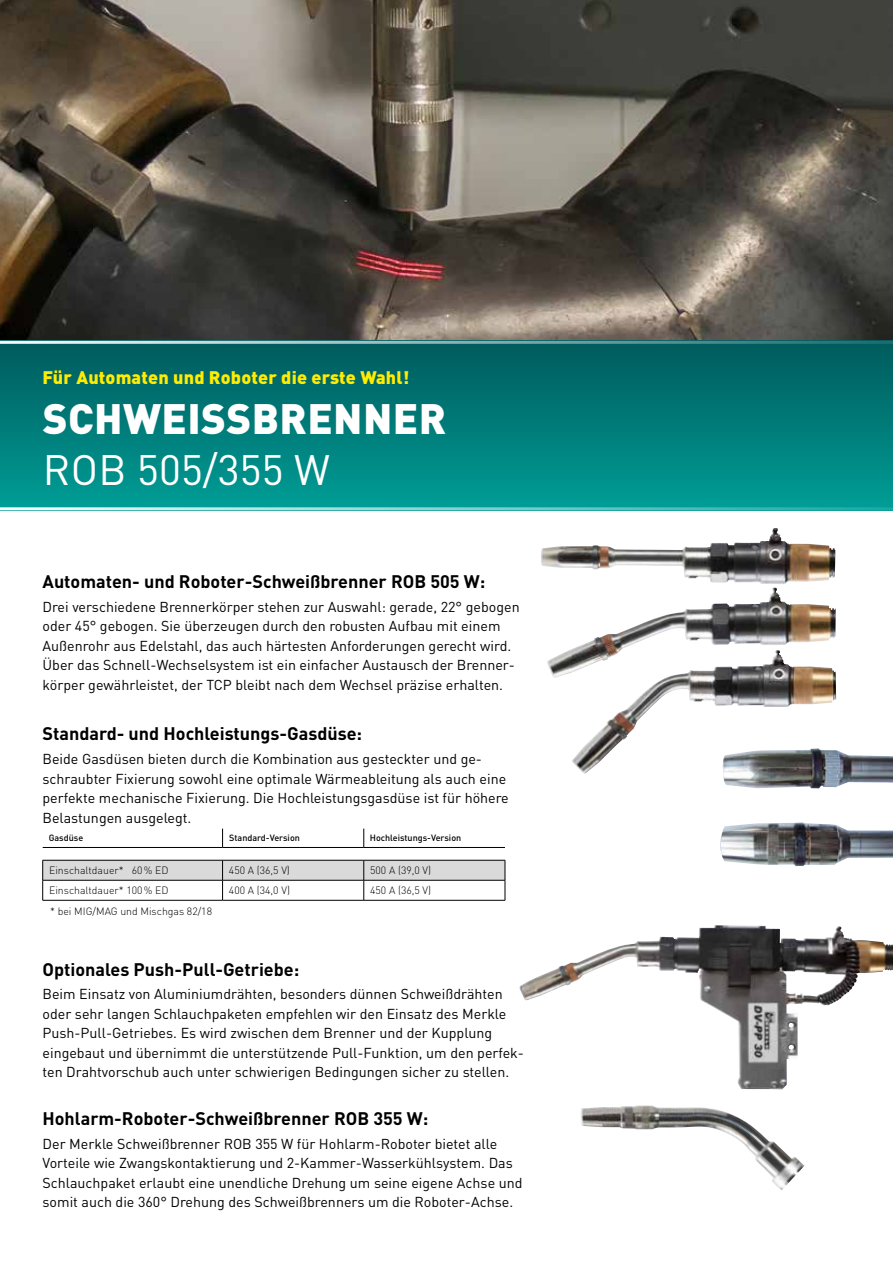
<style>
.page{position:relative;width:893px;height:1263px;background:#fff}
.page>*{position:absolute;margin:0;border:0;box-sizing:border-box;transform-origin:0 0}
.t1{font:900 42px "DIN Pro";letter-spacing:.01em;color:#fff}
.t2{font:42px "DIN Pro";color:#fff}
.t3{font:700 18px "DIN Pro";color:#000}
.t4{font:900 18px "DIN Pro";letter-spacing:.01em;color:#ffec00}
.t5{font:14.25px/19.5px "DIN Pro";color:#000}
.t6{font:300 10.5px "DIN Pro";color:#000}
.t7{font:500 9px "DIN Pro";color:#000}
</style>
<div class="page">
<img style="left:1px;top:0;width:892px;height:341px">
<div style="left:0;top:341px;width:893px;height:169px;background:linear-gradient(to bottom,#005a5c,#009d96)"></div>
<hr style="left:0;top:341px;width:893px;height:3px;background:#fff">
<hr style="left:0;top:507px;width:893px;height:3px;background:#fff">
<img style="left:0;top:0;width:1px;height:409px">
<img style="left:572px;top:678px;width:264px;height:96px">
<img style="left:541px;top:528px;width:294px;height:56px">
<img style="left:547px;top:588px;width:289px;height:90px">
<img style="left:581px;top:1105px;width:223px;height:85px">
<img style="left:715px;top:748px;width:178px;height:118px">
<img style="left:519px;top:925px;width:374px;height:164px">
<svg style="left:42px;top:860px;width:464px;height:40px"></svg>
<hr style="left:43px;top:900px;width:180px;height:1px;background:#000">
<hr style="left:223px;top:900px;width:141px;height:1px;background:#000">
<hr style="left:364px;top:900px;width:141px;height:1px;background:#000">
<svg style="left:222px;top:828px;width:1px;height:19px"></svg>
<svg style="left:363px;top:828px;width:1px;height:19px"></svg>
<hr style="left:43px;top:847px;width:180px;height:1px;background:#000">
<hr style="left:223px;top:847px;width:141px;height:1px;background:#000">
<hr style="left:364px;top:847px;width:141px;height:1px;background:#000">
<p class="t4" style="left:43px;top:365px;width:368px">Für Automaten und Roboter die erste Wahl!</p>
<h1 class="t1" style="left:43px;top:390px;width:405px">SCHWEISSBRENNER</h1>
<h1 class="t2" style="left:43px;top:441px;width:289px">ROB 505/355 W</h1>
<p class="t3" style="left:43px;top:569px;width:444px">Automaten- und Roboter-Schweißbrenner ROB 505 W:</p>
<p class="t5" style="left:43px;top:596px;width:479px">Drei verschiedene Brennerkörper stehen zur Auswahl: gerade, 22° gebogen oder 45° gebogen. Sie überzeugen durch den robusten Aufbau mit einem Außenrohr aus Edelstahl, das auch härtesten Anforderungen gerecht wird.<br>Über das Schnell-Wechselsystem ist ein einfacher Austausch der Brenner&shy;körper gewährleistet, der TCP bleibt nach dem Wechsel präzise erhalten.</p>
<p class="t3" style="left:43px;top:721px;width:321px">Standard- und Hochleistungs-Gasdüse:</p>
<p class="t5" style="left:43px;top:749px;width:468px">Beide Gasdüsen bieten durch die Kombination aus gesteckter und ge&shy;schraubter Fixierung sowohl eine optimale Wärmeableitung als auch eine perfekte mechanische Fixierung. Die Hochleistungsgasdüse ist für höhere Belastungen ausgelegt.</p>
<p class="t7" style="left:49px;top:832px;width:36px">Gasdüse</p>
<p class="t7" style="left:229px;top:832px;width:72px">Standard-Version</p>
<p class="t7" style="left:370px;top:832px;width:93px">Hochleistungs-Version</p>
<p class="t6" style="left:49px;top:863px;width:121px">Einschaltdauer* 60% ED</p>
<p class="t6" style="left:229px;top:863px;width:63px">450 A (36,5 V)</p>
<p class="t6" style="left:370px;top:863px;width:63px">500 A (39,0 V)</p>
<p class="t6" style="left:49px;top:883px;width:121px">Einschaltdauer* 100% ED</p>
<p class="t6" style="left:229px;top:883px;width:63px">400 A (34,0 V)</p>
<p class="t6" style="left:370px;top:883px;width:63px">450 A (36,5 V)</p>
<p class="t6" style="left:50px;top:904px;width:163px">* bei MIG/MAG und Mischgas 82/18</p>
<p class="t3" style="left:43px;top:957px;width:258px">Optionales Push-Pull-Getriebe:</p>
<p class="t5" style="left:43px;top:984px;width:483px">Beim Einsatz von Aluminiumdrähten, besonders dünnen Schweißdrähten oder sehr langen Schlauchpaketen empfehlen wir den Einsatz des Merkle Push-Pull-Getriebes. Es wird zwischen dem Brenner und der Kupplung eingebaut und übernimmt die unterstützende Pull-Funktion, um den perfek&shy;ten Drahtvorschub auch unter schwierigen Bedingungen sicher zu stellen.</p>
<p class="t3" style="left:43px;top:1106px;width:387px">Hohlarm-Roboter-Schweißbrenner ROB 355 W:</p>
<p class="t5" style="left:43px;top:1133px;width:482px">Der Merkle Schweißbrenner ROB 355 W für Hohlarm-Roboter bietet alle Vorteile wie Zwangskontaktierung und 2-Kammer-Wasserkühlsystem. Das Schlauchpaket erlaubt eine unendliche Drehung um seine eigene Achse und somit auch die 360° Drehung des Schweißbrenners um die Roboter-Achse.</p>
</div>
